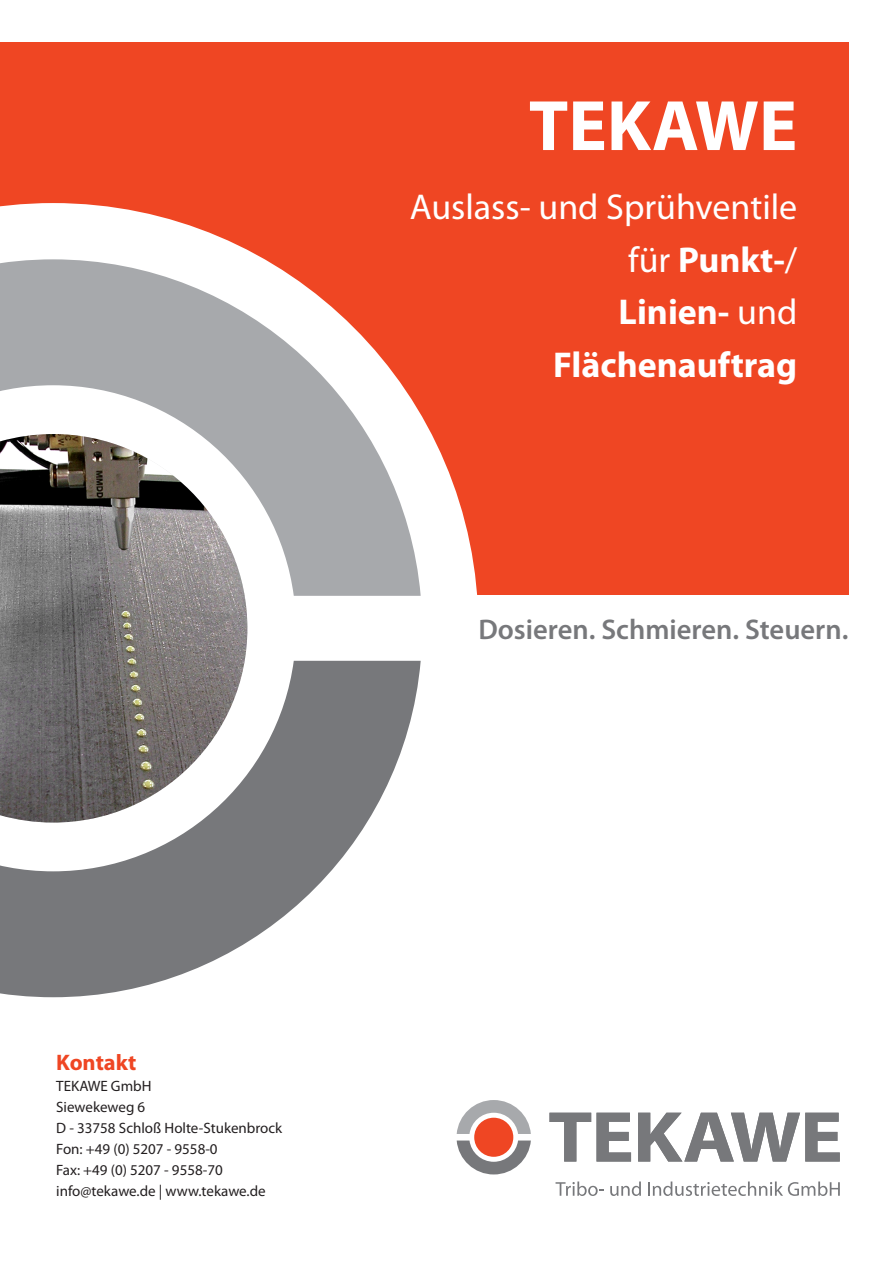
<style>
.page{position:relative;width:893px;height:1263px;background:#fff}
.page>*{position:absolute;margin:0;border:0;box-sizing:border-box;transform-origin:0 0}
.t1{font:700 72px "Myriad Pro";color:#fff}
.t2{font:36px/52.5px "Myriad Pro";color:#fff;text-align:right}
.t3{font:600 28.5px "Myriad Pro";color:#77787b}
.t4{font:700 22.5px "Myriad Pro";color:#ef4623}
.t5{font:15px/21px "Myriad Pro";color:#231f20}
.s1{font-weight:700}
</style>
<div class="page">
<div style="left:0;top:43px;width:848px;height:552px;background:#ef4623"></div>
<svg style="left:555px;top:1181px;width:49px;height:15px"></svg>
<svg style="left:610px;top:1181px;width:31px;height:15px"></svg>
<svg style="left:648px;top:1181px;width:192px;height:15px"></svg>
<div style="left:474px;top:1118px;width:39px;height:39px;background:#ef4623;border-radius:50%"></div>
<svg style="left:457px;top:1140px;width:74px;height:34px"></svg>
<svg style="left:457px;top:1100px;width:74px;height:34px"></svg>
<svg style="left:549px;top:1113px;width:291px;height:48px"></svg>
<svg style="left:0;top:203px;width:478px;height:795px;fill:#fff"></svg>
<img style="left:0;top:596px;width:247px;height:65px">
<svg style="left:0;top:661px;width:421px;height:336px;fill:#77787b"></svg>
<svg style="left:0;top:259px;width:421px;height:337px;background:#b8acaa"></svg>
<h1 class="t1" style="left:529px;top:79px;width:270px">TEKAWE</h1>
<h2 class="t2" style="left:410px;top:180px;width:389px">Auslass- und Sprühventile für <span class="s1">Punkt-</span>/<br><span class="s1">Linien-</span> und<br><span class="s1">Flächenauftrag</span></h2>
<h3 class="t3" style="left:478px;top:611px;width:372px">Dosieren. Schmieren. Steuern.</h3>
<h3 class="t4" style="left:56px;top:1047px;width:82px">Kontakt</h3>
<p class="t5" style="left:56px;top:1075px;width:228px">TEKAWE GmbH<br>Siewekeweg 6<br>D - 33758 Schloß Holte-Stukenbrock<br>Fon: +49 (0) 5207 - 9558-0<br>Fax: +49 (0) 5207 - 9558-70 info@tekawe.de | www.tekawe.de</p>
</div>
